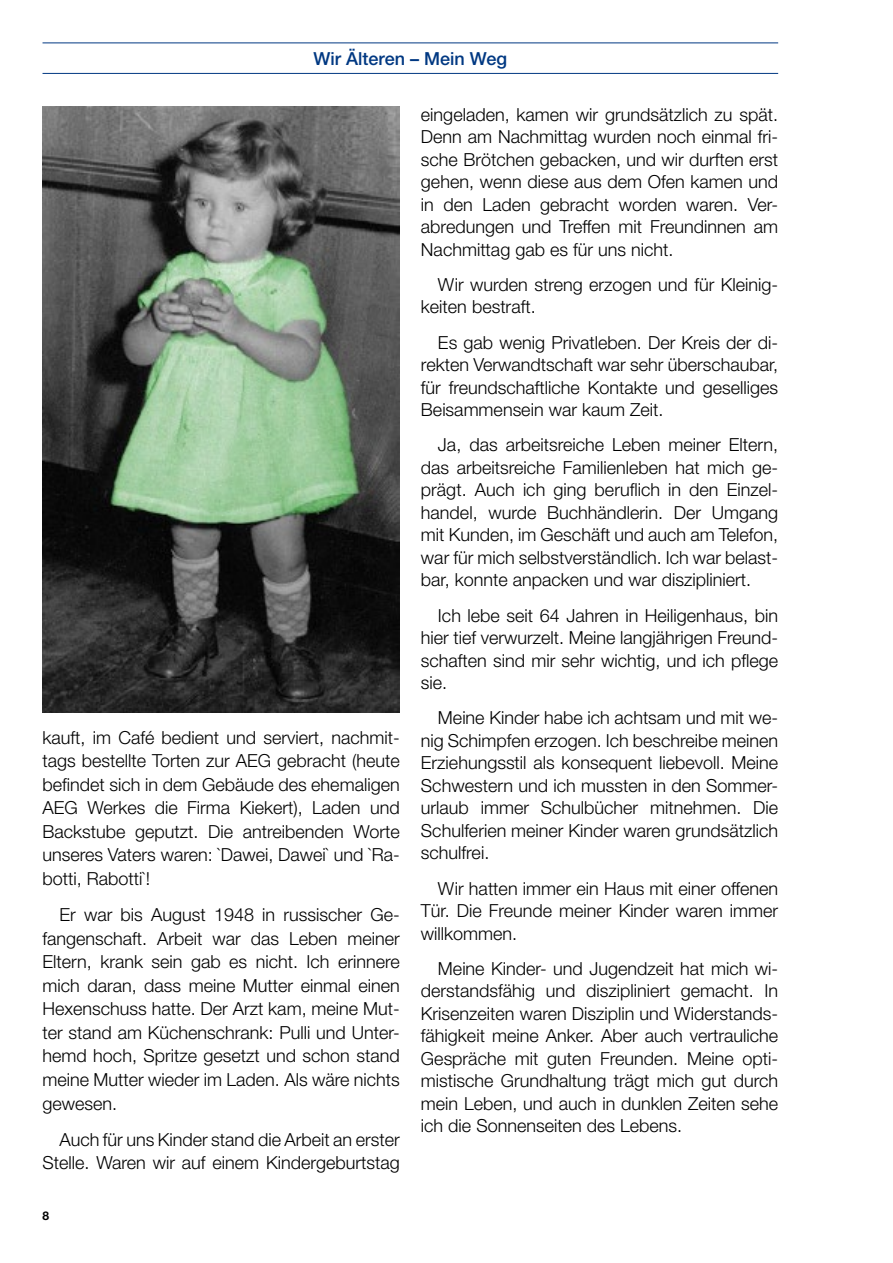
<style>
.page{position:relative;width:893px;height:1263px;background:#fff}
.page>*{position:absolute;margin:0;border:0;box-sizing:border-box;transform-origin:0 0}
.t1{font:300 18px/22.5px "Helvetica Neue";color:#000;text-align:justify}
.t2{font:500 18px "Helvetica Neue";color:#003882}
.t3{font:700 12px "Helvetica Neue";color:#000}
</style>
<div class="page">
<hr style="left:43px;top:43px;width:735px;height:1px;background:#003882">
<hr style="left:43px;top:73px;width:735px;height:1px;background:#003882">
<img style="left:43px;top:106px;width:357px;height:606px">
<p class="t2" style="left:314px;top:47px;width:195px">Wir Älteren – Mein Weg</p>
<p class="t1" style="left:421px;top:102px;width:359px">eingeladen, kamen wir grundsätzlich zu spät.<br>Denn am Nachmittag wurden noch einmal fri&shy;sche Brötchen gebacken, und wir durften erst gehen, wenn diese aus dem Ofen kamen und in den Laden gebracht worden waren. Ver&shy;abredungen und Treffen mit Freundinnen am Nachmittag gab es für uns nicht.</p>
<p class="t1" style="left:421px;top:273px;width:359px;text-indent:17px">Wir wurden streng erzogen und für Kleinig&shy;keiten bestraft.</p>
<p class="t1" style="left:421px;top:330px;width:359px;text-indent:17px">Es gab wenig Privatleben. Der Kreis der di&shy;rekten Verwandtschaft war sehr überschaubar, für freundschaftliche Kontakte und geselliges Beisammensein war kaum Zeit.</p>
<p class="t1" style="left:421px;top:433px;width:359px;text-indent:17px">Ja, das arbeitsreiche Leben meiner Eltern, das arbeitsreiche Familienleben hat mich ge&shy;prägt. Auch ich ging beruflich in den Einzel&shy;handel, wurde Buchhändlerin. Der Umgang mit Kunden, im Geschäft und auch am Telefon, war für mich selbstverständlich. Ich war belast&shy;bar, konnte anpacken und war diszipliniert.</p>
<p class="t1" style="left:421px;top:603px;width:359px;text-indent:17px">Ich lebe seit 64 Jahren in Heiligenhaus, bin hier tief verwurzelt. Meine langjährigen Freund&shy;schaften sind mir sehr wichtig, und ich pflege sie.</p>
<p class="t1" style="left:421px;top:706px;width:359px;text-indent:17px">Meine Kinder habe ich achtsam und mit we&shy;nig Schimpfen erzogen. Ich beschreibe meinen Erziehungsstil als konsequent liebevoll. Meine Schwestern und ich mussten in den Sommer&shy;urlaub immer Schulbücher mitnehmen. Die Schulferien meiner Kinder waren grundsätzlich schulfrei.</p>
<p class="t1" style="left:421px;top:877px;width:359px;text-indent:17px">Wir hatten immer ein Haus mit einer offenen Tür. Die Freunde meiner Kinder waren immer willkommen.</p>
<p class="t1" style="left:421px;top:957px;width:359px;text-indent:17px">Meine Kinder- und Jugendzeit hat mich wi&shy;derstandsfähig und diszipliniert gemacht. In Krisenzeiten waren Disziplin und Widerstands&shy;fähigkeit meine Anker. Aber auch vertrauliche Gespräche mit guten Freunden. Meine opti&shy;mistische Grundhaltung trägt mich gut durch mein Leben, und auch in dunklen Zeiten sehe ich die Sonnenseiten des Lebens.</p>
<p class="t1" style="left:43px;top:725px;width:359px;line-height:23.5px">kauft, im Café bedient und serviert, nachmit&shy;tags bestellte Torten zur AEG gebracht (heute befindet sich in dem Gebäude des ehemaligen AEG Werkes die Firma Kiekert), Laden und Backstube geputzt. Die antreibenden Worte unseres Vaters waren: `Dawei, Dawei` und `Ra&shy;botti, Rabotti`!</p>
<p class="t1" style="left:43px;top:902px;width:359px;line-height:23.5px;text-indent:17px">Er war bis August 1948 in russischer Ge&shy;fangenschaft. Arbeit war das Leben meiner Eltern, krank sein gab es nicht. Ich erinnere mich daran, dass meine Mutter einmal einen Hexenschuss hatte. Der Arzt kam, meine Mut&shy;ter stand am Küchenschrank: Pulli und Unter&shy;hemd hoch, Spritze gesetzt und schon stand meine Mutter wieder im Laden. Als wäre nichts gewesen.</p>
<p class="t1" style="left:43px;top:1127px;width:359px;line-height:23.5px;text-align:right">Auch für uns Kinder stand die Arbeit an erster<br>Stelle. Waren wir auf einem Kindergeburtstag</p>
<p class="t3" style="left:43px;top:1209px;width:8px">8</p>
</div>
